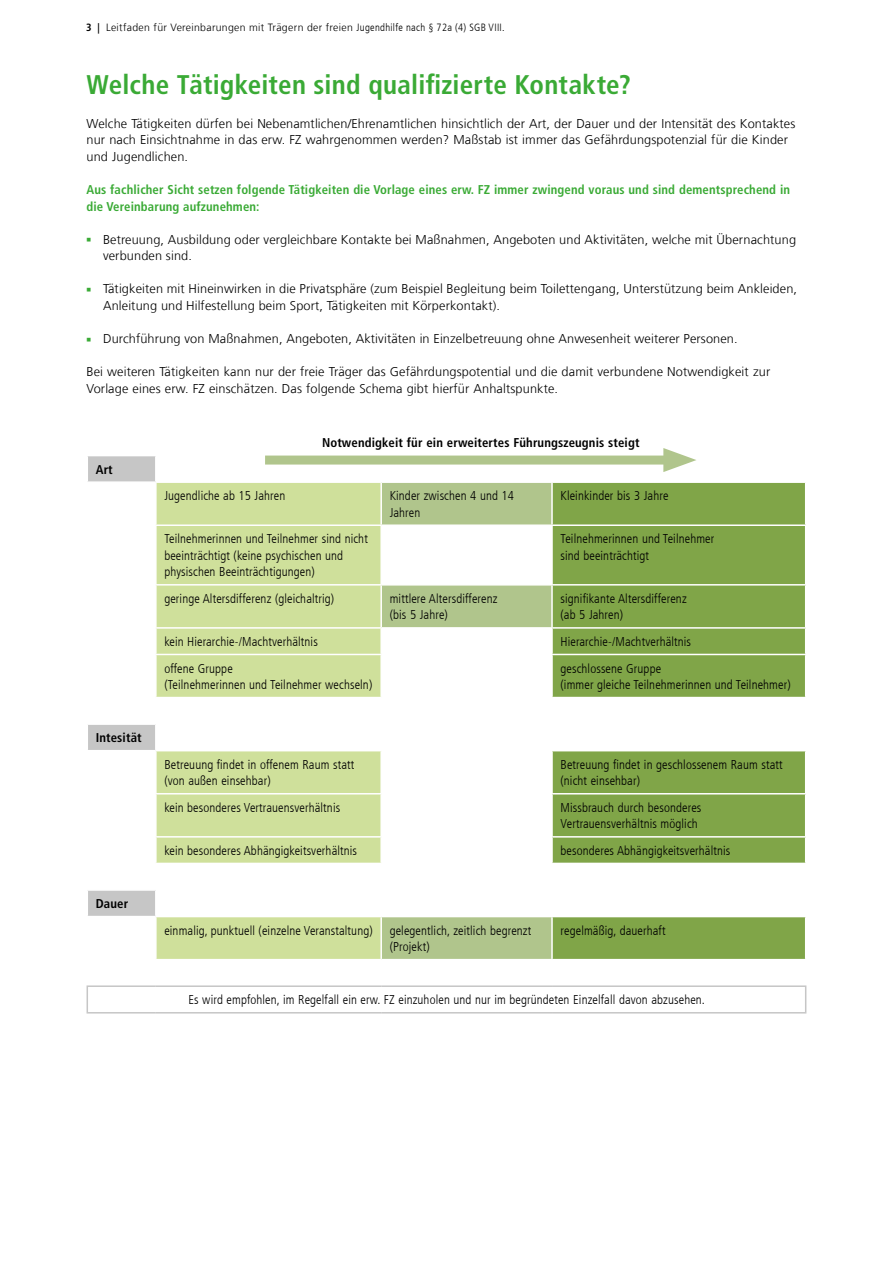
<style>
.page{position:relative;width:893px;height:1263px;background:#fff}
.page>*{position:absolute;margin:0;border:0;box-sizing:border-box;transform-origin:0 0}
.t1{font:700 condensed 27px "Frutiger For Karlsruhe";letter-spacing:.005em;color:#3aaa35}
.t2{font:300 condensed 12.75px/16.5px "Frutiger For Karlsruhe";letter-spacing:.01em;color:#000}
.t3{font:300 12.75px/16.6px "Frutiger For Karlsruhe";letter-spacing:.01em;color:#000}
.t4{font:700 condensed 12.75px/16.6px "Frutiger For Karlsruhe";letter-spacing:.01em;color:#3aaa35}
.t5{font:700 condensed 12.75px "Frutiger For Karlsruhe";letter-spacing:.01em;color:#000}
.t6{font:300 10.5px "Frutiger For Karlsruhe";letter-spacing:.03em;color:#000}
.s1{font-weight:700;font-stretch:condensed}
.s2{font-stretch:condensed}
</style>
<div class="page">
<svg style="left:157px;top:483px;width:223px;height:476px;fill:#cfe09b"></svg>
<svg style="left:382px;top:483px;width:169px;height:476px"></svg>
<svg style="left:553px;top:483px;width:252px;height:476px;fill:#80a548"></svg>
<hr style="left:156px;top:524px;width:225px;height:2px;background:#fff">
<hr style="left:381px;top:524px;width:171px;height:2px;background:#fff">
<hr style="left:552px;top:524px;width:254px;height:2px;background:#fff">
<hr style="left:156px;top:584px;width:225px;height:1px;background:#fff">
<hr style="left:381px;top:584px;width:171px;height:1px;background:#fff">
<hr style="left:552px;top:584px;width:254px;height:1px;background:#fff">
<hr style="left:156px;top:627px;width:225px;height:2px;background:#fff">
<hr style="left:381px;top:627px;width:171px;height:2px;background:#fff">
<hr style="left:552px;top:627px;width:254px;height:2px;background:#fff">
<hr style="left:156px;top:654px;width:225px;height:1px;background:#fff">
<hr style="left:381px;top:654px;width:171px;height:1px;background:#fff">
<hr style="left:552px;top:654px;width:254px;height:1px;background:#fff">
<hr style="left:156px;top:697px;width:225px;height:1px;background:#fff">
<hr style="left:381px;top:697px;width:171px;height:1px;background:#fff">
<hr style="left:552px;top:697px;width:254px;height:1px;background:#fff">
<hr style="left:156px;top:723px;width:225px;height:2px;background:#fff">
<hr style="left:381px;top:723px;width:171px;height:2px;background:#fff">
<hr style="left:552px;top:723px;width:254px;height:2px;background:#fff">
<hr style="left:156px;top:750px;width:225px;height:1px;background:#fff">
<hr style="left:381px;top:750px;width:171px;height:1px;background:#fff">
<hr style="left:552px;top:750px;width:254px;height:1px;background:#fff">
<hr style="left:156px;top:793px;width:225px;height:1px;background:#fff">
<hr style="left:381px;top:793px;width:171px;height:1px;background:#fff">
<hr style="left:552px;top:793px;width:254px;height:1px;background:#fff">
<hr style="left:156px;top:836px;width:225px;height:1px;background:#fff">
<hr style="left:381px;top:836px;width:171px;height:1px;background:#fff">
<hr style="left:552px;top:836px;width:254px;height:1px;background:#fff">
<hr style="left:156px;top:863px;width:225px;height:1px;background:#fff">
<hr style="left:381px;top:863px;width:171px;height:1px;background:#fff">
<hr style="left:552px;top:863px;width:254px;height:1px;background:#fff">
<svg style="left:88px;top:456px;width:68px;height:460px"></svg>
<hr style="left:156px;top:889px;width:225px;height:2px;background:#fff">
<hr style="left:155px;top:891px;width:2px;height:25px;background:#fff">
<hr style="left:381px;top:889px;width:171px;height:2px;background:#fff">
<hr style="left:552px;top:889px;width:254px;height:2px;background:#fff">
<hr style="left:156px;top:916px;width:225px;height:1px;background:#fff">
<hr style="left:381px;top:916px;width:171px;height:1px;background:#fff">
<hr style="left:552px;top:916px;width:254px;height:1px;background:#fff">
<hr style="left:87px;top:985px;width:69px;height:2px;background:#c6c6c6">
<svg style="left:87px;top:985px;width:1px;height:27px"></svg>
<hr style="left:156px;top:985px;width:225px;height:2px;background:#c6c6c6">
<hr style="left:381px;top:985px;width:171px;height:2px;background:#c6c6c6">
<hr style="left:552px;top:985px;width:254px;height:2px;background:#c6c6c6">
<svg style="left:805px;top:985px;width:1px;height:27px"></svg>
<hr style="left:87px;top:1012px;width:69px;height:1px;background:#c6c6c6">
<hr style="left:156px;top:1012px;width:225px;height:1px;background:#c6c6c6">
<hr style="left:381px;top:1012px;width:171px;height:1px;background:#c6c6c6">
<hr style="left:552px;top:1012px;width:254px;height:1px;background:#c6c6c6">
<div style="left:265px;top:455px;width:412px;height:9px;background:#b0c58c"></div>
<svg style="left:663px;top:448px;width:33px;height:24px"></svg>
<p class="t6" style="left:86px;top:22px;width:420px"><span class="s1">3 |</span> Leitfaden für Vereinbarungen mit Trägern der freien <span class="s2">Jugendhilfe nach § 72a (4) SGB VIII.</span></p>
<h1 class="t1" style="left:87px;top:69px;width:546px">Welche Tätigkeiten sind qualifizierte Kontakte?</h1>
<p class="t3" style="left:87px;top:115px;width:710px">Welche Tätigkeiten dürfen bei Nebenamtlichen/Ehrenamtlichen hinsichtlich der Art, der Dauer und der Intensität des Kontaktes nur nach Einsichtnahme in das erw. FZ wahrgenommen werden? Maßstab ist immer das Gefährdungspotenzial für die Kinder und Jugendlichen.</p>
<p class="t4" style="left:87px;top:181px;width:705px">Aus fachlicher Sicht setzen folgende Tätigkeiten die Vorlage eines erw. FZ immer zwingend voraus und sind dementsprechend in die Vereinbarung aufzunehmen:</p>
<p class="t3" style="left:103px;top:231px;width:695px">Betreuung, Ausbildung oder vergleichbare Kontakte bei Maßnahmen, Angeboten und Aktivitäten, welche mit Übernachtung verbunden sind.</p>
<p class="t3" style="left:103px;top:281px;width:696px">Tätigkeiten mit Hineinwirken in die Privatsphäre (zum Beispiel Begleitung beim Toilettengang, Unterstützung beim Ankleiden,<br>Anleitung und Hilfestellung beim Sport, Tätigkeiten mit Körperkontakt).</p>
<p class="t3" style="left:103px;top:330px;width:636px">Durchführung von Maßnahmen, Angeboten, Aktivitäten in Einzelbetreuung ohne Anwesenheit weiterer Personen.</p>
<p class="t3" style="left:87px;top:364px;width:685px">Bei weiteren Tätigkeiten kann nur der freie Träger das Gefährdungspotential und die damit verbundene Notwendigkeit zur<br>Vorlage eines erw. FZ einschätzen. Das folgende Schema gibt hierfür Anhaltspunkte.</p>
<p class="t5" style="left:96px;top:462px;width:19px">Art</p>
<p class="t5" style="left:96px;top:730px;width:47px">Intesität</p>
<p class="t5" style="left:96px;top:896px;width:34px">Dauer</p>
<p class="t5" style="left:322px;top:435px;width:319px">Notwendigkeit für ein erweitertes Führungszeugnis steigt</p>
<p class="t2" style="left:164px;top:488px;width:122px">Jugendliche ab 15 Jahren</p>
<p class="t2" style="left:390px;top:488px;width:126px">Kinder zwischen 4 und 14<br>Jahren</p>
<p class="t2" style="left:560px;top:488px;width:109px">Kleinkinder bis 3 Jahre</p>
<p class="t2" style="left:164px;top:531px;width:205px">Teilnehmerinnen und Teilnehmer sind nicht beeinträchtigt (keine psychischen und physischen Beeinträchtigungen)</p>
<p class="t2" style="left:560px;top:531px;width:155px">Teilnehmerinnen und Teilnehmer sind beeinträchtigt</p>
<p class="t2" style="left:164px;top:590px;width:171px">geringe Altersdifferenz (gleichaltrig)</p>
<p class="t2" style="left:390px;top:590px;width:109px">mittlere Altersdifferenz (bis 5 Jahre)</p>
<p class="t2" style="left:560px;top:590px;width:128px">signifikante Altersdifferenz (ab 5 Jahren)</p>
<p class="t2" style="left:164px;top:633px;width:155px">kein Hierarchie-/Machtverhältnis</p>
<p class="t2" style="left:560px;top:633px;width:132px">Hierarchie-/Machtverhältnis</p>
<p class="t2" style="left:164px;top:660px;width:209px">offene Gruppe<br>(Teilnehmerinnen und Teilnehmer wechseln)</p>
<p class="t2" style="left:560px;top:660px;width:232px">geschlossene Gruppe<br>(immer gleiche Teilnehmerinnen und Teilnehmer)</p>
<p class="t2" style="left:164px;top:756px;width:192px">Betreuung findet in offenem Raum statt (von außen einsehbar)</p>
<p class="t2" style="left:560px;top:756px;width:224px">Betreuung findet in geschlossenem Raum statt (nicht einsehbar)</p>
<p class="t2" style="left:164px;top:799px;width:177px">kein besonderes Vertrauensverhältnis</p>
<p class="t2" style="left:560px;top:799px;width:142px">Missbrauch durch besonderes<br>Vertrauensverhältnis möglich</p>
<p class="t2" style="left:164px;top:842px;width:194px">kein besonderes Abhängigkeitsverhältnis</p>
<p class="t2" style="left:560px;top:842px;width:171px">besonderes Abhängigkeitsverhältnis</p>
<p class="t2" style="left:164px;top:922px;width:210px">einmalig, punktuell (einzelne Veranstaltung)</p>
<p class="t2" style="left:390px;top:922px;width:143px">gelegentlich, zeitlich begrenzt (Projekt)</p>
<p class="t2" style="left:560px;top:922px;width:107px">regelmäßig, dauerhaft</p>
<p class="t2" style="left:188px;top:992px;width:518px">Es wird empfohlen, im Regelfall ein erw. FZ einzuholen und nur im begründeten Einzelfall davon abzusehen.</p>
</div>
